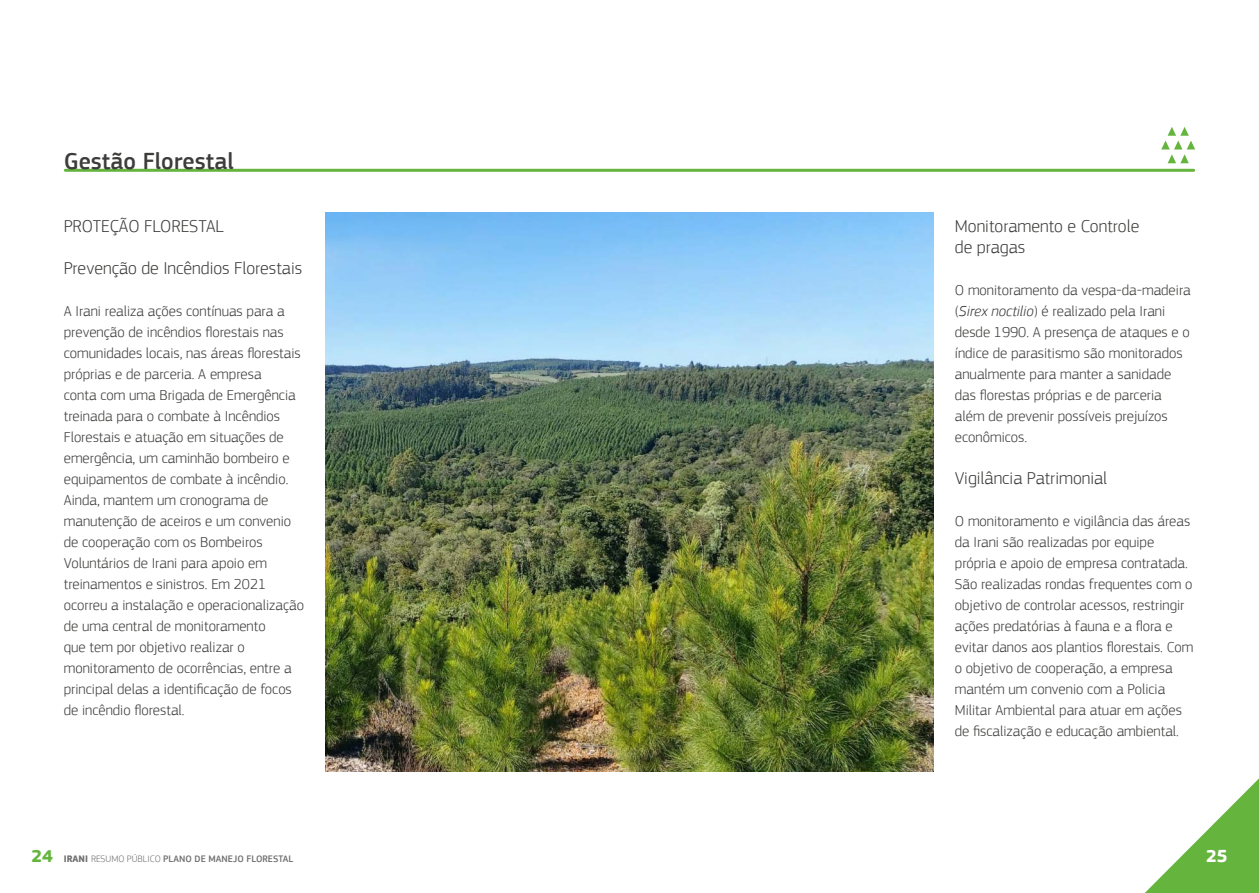
<style>
.page{position:relative;width:1259px;height:893px;background:#fff}
.page>*{position:absolute;margin:0;border:0;box-sizing:border-box;transform-origin:0 0}
.t1{font:500 24px "PF Square Sans Pro";color:#3c3c3b}
.t2{font:300 18px/21px "PF Square Sans Pro";color:#3c3c3b}
.t3{font:700 18px "PF Square Sans Pro";color:#fff}
.t4{font:300 15px/21px "PF Square Sans Pro";color:#3c3c3b}
.t5{font:500 9.75px "PF Square Sans Pro";color:#706f6f}
.s1{font-style:italic}
.s2{font-weight:700;font-size:18px;color:#65b43d}
.s3{font-weight:700}
.s4{font-weight:300}
</style>
<div class="page">
<img style="left:325px;top:213px;width:608px;height:558px">
<svg style="left:1145px;top:778px;width:114px;height:115px"></svg>
<svg style="left:1161px;top:127px;width:34px;height:36px"></svg>
<hr style="left:65px;top:169px;width:1128px;height:3px;background:#64b43e">
<h1 class="t1" style="left:64px;top:147px;width:171px">Gestão Florestal</h1>
<p class="t2" style="left:64px;top:216px;width:162px">PROTEÇÃO FLORESTAL</p>
<p class="t2" style="left:64px;top:257px;width:240px">Prevenção de Incêndios Florestais</p>
<p class="t4" style="left:64px;top:301px;width:242px">A Irani realiza ações contínuas para a prevenção de incêndios florestais nas comunidades locais, nas áreas florestais próprias e de parceria. A empresa<br>conta com uma Brigada de Emergência treinada para o combate à Incêndios Florestais e atuação em situações de emergência, um caminhão bombeiro e equipamentos de combate à incêndio.<br>Ainda, mantem um cronograma de manutenção de aceiros e um convenio de cooperação com os Bombeiros Voluntários de Irani para apoio em treinamentos e sinistros. Em 2021 ocorreu a instalação e operacionalização de uma central de monitoramento<br>que tem por objetivo realizar o monitoramento de ocorrências, entre a principal delas a identificação de focos de incêndio florestal.</p>
<p class="t2" style="left:955px;top:216px;width:186px">Monitoramento e Controle de pragas</p>
<p class="t4" style="left:955px;top:280px;width:237px">O monitoramento da vespa-da-madeira (<span class="s1">Sirex noctilio</span>) é realizado pela Irani desde 1990. A presença de ataques e o índice de parasitismo são monitorados anualmente para manter a sanidade das florestas próprias e de parceria além de prevenir possíveis prejuízos econômicos.</p>
<p class="t2" style="left:955px;top:468px;width:154px">Vigilância Patrimonial</p>
<p class="t4" style="left:955px;top:511px;width:240px">O monitoramento e vigilância das áreas da Irani são realizadas por equipe própria e apoio de empresa contratada.<br>São realizadas rondas frequentes com o objetivo de controlar acessos, restringir ações predatórias à fauna e a flora e evitar danos aos plantios florestais. Com o objetivo de cooperação, a empresa mantém um convenio com a Policia Militar Ambiental para atuar em ações de fiscalização e educação ambiental.</p>
<p class="t5" style="left:31px;top:853px;width:263px"><span class="s2">24</span> <span class="s3">IRANI</span> <span class="s4">RESUMO PÚBLICO</span> PLANO DE MANEJO FLORESTAL</p>
<p class="t3" style="left:1206px;top:846px;width:23px">25</p>
</div>
